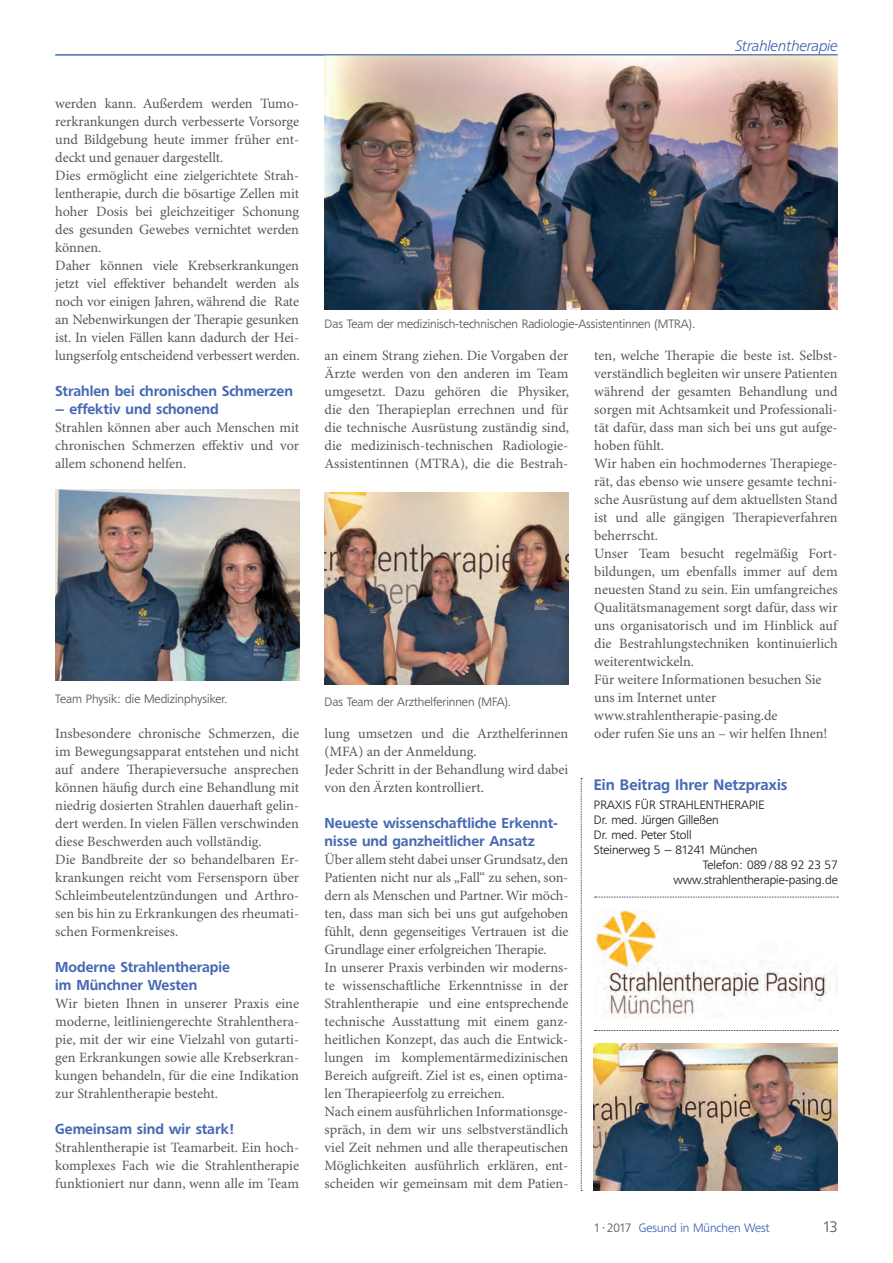
<style>
.page{position:relative;width:893px;height:1263px;background:#fff}
.page>*{position:absolute;margin:0;border:0;box-sizing:border-box;transform-origin:0 0}
.Headline_Artikelbesc{font:500 15px "Freeborn SB";color:#4569b3}
.Frage_Interview{font:italic 300 15px "Freeborn SB";color:#4569b3}
.t1{font:300 15px "Freeborn SB";color:#57585a}
.Copy{font:14.25px/18px "Minion Pro";letter-spacing:-.005em;color:#57585a;text-align:justify}
.Zwischenüberschrift{font:500 14.25px/18px "Freeborn SB";color:#4569b3}
.Headline_Artikelbesc-2{font:300 12px "Freeborn SB";color:#231f20}
.BU{font:300 12px "Freeborn SB";color:#57585a}
.t2{font:300 12px "Freeborn SB";color:#4569b3}
.s1{color:#57585a}
</style>
<div class="page">
<img style="left:325px;top:493px;width:243px;height:191px">
<img style="left:55px;top:490px;width:244px;height:191px">
<svg style="left:595px;top:897px;width:243px;height:1px"></svg>
<svg style="left:581px;top:778px;width:1px;height:413px"></svg>
<img style="left:596px;top:910px;width:242px;height:107px">
<svg style="left:595px;top:1030px;width:243px;height:1px"></svg>
<img style="left:594px;top:1043px;width:243px;height:147px">
<img style="left:325px;top:56px;width:513px;height:253px">
<hr style="left:55px;top:55px;width:783px;height:1px;background:#4569b3">
<p class="Copy" style="left:55px;top:95px;width:245px">werden kann. Außerdem werden Tumo&shy;rerkrankungen durch verbesserte Vorsorge und Bildgebung heute immer früher ent&shy;deckt und genauer dargestellt.</p>
<p class="Copy" style="left:55px;top:167px;width:245px">Dies ermöglicht eine zielgerichtete Strah&shy;lentherapie, durch die bösartige Zellen mit hoher Dosis bei gleichzeitiger Schonung des gesunden Gewebes vernichtet werden können.</p>
<p class="Copy" style="left:55px;top:257px;width:246px">Daher können viele Krebserkrankungen jetzt viel effektiver behandelt werden als noch vor einigen Jahren, während die Rate an Nebenwirkungen der Therapie gesunken ist. In vielen Fällen kann dadurch der Hei&shy;lungserfolg entscheidend verbessert werden.</p>
<p class="Zwischenüberschrift" style="left:55px;top:382px;width:239px">Strahlen bei chronischen Schmerzen</p>
<p class="Zwischenüberschrift" style="left:55px;top:400px;width:165px">– effektiv und schonend</p>
<p class="Copy" style="left:55px;top:419px;width:245px">Strahlen können aber auch Menschen mit chronischen Schmerzen effektiv und vor allem schonend helfen.</p>
<p class="BU" style="left:55px;top:692px;width:174px">Team Physik: die Medizinphysiker.</p>
<p class="Copy" style="left:55px;top:725px;width:245px">Insbesondere chronische Schmerzen, die im Bewegungsapparat entstehen und nicht auf andere Therapieversuche ansprechen können häufig durch eine Behandlung mit niedrig dosierten Strahlen dauerhaft gelin&shy;dert werden. In vielen Fällen verschwinden diese Beschwerden auch vollständig.</p>
<p class="Copy" style="left:55px;top:851px;width:245px">Die Bandbreite der so behandelbaren Er&shy;krankungen reicht vom Fersensporn über Schleimbeutelentzündungen und Arthro&shy;sen bis hin zu Erkrankungen des rheumati&shy;schen Formenkreises.</p>
<p class="Zwischenüberschrift" style="left:55px;top:958px;width:176px">Moderne Strahlentherapie im Münchner Westen</p>
<p class="Copy" style="left:55px;top:995px;width:245px">Wir bieten Ihnen in unserer Praxis eine moderne, leitliniengerechte Strahlenthera&shy;pie, mit der wir eine Vielzahl von gutarti&shy;gen Erkrankungen sowie alle Krebserkran&shy;kungen behandeln, für die eine Indikation zur Strahlentherapie besteht.</p>
<p class="Zwischenüberschrift" style="left:55px;top:1120px;width:181px">Gemeinsam sind wir stark!</p>
<p class="Copy" style="left:55px;top:1139px;width:245px">Strahlentherapie ist Teamarbeit. Ein hoch&shy;komplexes Fach wie die Strahlentherapie funktioniert nur dann, wenn alle im Team</p>
<p class="Frage_Interview" style="left:736px;top:37px;width:104px">Strahlentherapie</p>
<p class="BU" style="left:325px;top:317px;width:372px">Das Team der medizinisch-technischen Radiologie-Assistentinnen (MTRA).</p>
<p class="Copy" style="left:325px;top:347px;width:246px">an einem Strang ziehen. Die Vorgaben der Ärzte werden von den anderen im Team umgesetzt. Dazu gehören die Physiker, die den Therapieplan errechnen und für die technische Ausrüstung zuständig sind, die medizinisch-technischen Radiologie-Assistentinnen (MTRA), die die Bestrah-</p>
<p class="BU" style="left:325px;top:695px;width:188px">Das Team der Arzthelferinnen (MFA).</p>
<p class="Copy" style="left:325px;top:725px;width:245px">lung umsetzen und die Arzthelferinnen (MFA) an der Anmeldung.</p>
<p class="Copy" style="left:325px;top:761px;width:245px">Jeder Schritt in der Behandlung wird dabei von den Ärzten kontrolliert.</p>
<p class="Zwischenüberschrift" style="left:325px;top:814px;width:235px">Neueste wissenschaftliche Erkennt&shy;nisse und ganzheitlicher Ansatz</p>
<p class="Copy" style="left:325px;top:851px;width:245px">Über allem steht dabei unser Grundsatz, den Patienten nicht nur als „Fall“ zu sehen, son&shy;dern als Menschen und Partner. Wir möch&shy;ten, dass man sich bei uns gut aufgehoben fühlt, denn gegenseitiges Vertrauen ist die Grundlage einer erfolgreichen Therapie.</p>
<p class="Copy" style="left:325px;top:959px;width:245px">In unserer Praxis verbinden wir moderns&shy;te wissenschaftliche Erkenntnisse in der Strahlentherapie und eine entsprechende technische Ausstattung mit einem ganz&shy;heitlichen Konzept, das auch die Entwick&shy;lungen im komplementärmedizinischen Bereich aufgreift. Ziel ist es, einen optima&shy;len Therapieerfolg zu erreichen.</p>
<p class="Copy" style="left:325px;top:1103px;width:245px">Nach einem ausführlichen Informationsge&shy;spräch, in dem wir uns selbstverständlich viel Zeit nehmen und alle therapeutischen Möglichkeiten ausführlich erklären, ent&shy;scheiden wir gemeinsam mit dem Patien-</p>
<p class="Copy" style="left:594px;top:347px;width:245px">ten, welche Therapie die beste ist. Selbst&shy;verständlich begleiten wir unsere Patienten während der gesamten Behandlung und sorgen mit Achtsamkeit und Professionali&shy;tät dafür, dass man sich bei uns gut aufge&shy;hoben fühlt.</p>
<p class="Copy" style="left:594px;top:455px;width:245px">Wir haben ein hochmodernes Therapiege&shy;rät, das ebenso wie unsere gesamte techni&shy;sche Ausrüstung auf dem aktuellsten Stand ist und alle gängigen Therapieverfahren beherrscht.</p>
<p class="Copy" style="left:594px;top:545px;width:245px">Unser Team besucht regelmäßig Fort&shy;bildungen, um ebenfalls immer auf dem neuesten Stand zu sein. Ein umfangreiches Qualitätsmanagement sorgt dafür, dass wir uns organisatorisch und im Hinblick auf die Bestrahlungstechniken kontinuierlich weiterentwickeln.</p>
<p class="Copy" style="left:594px;top:671px;width:229px">Für weitere Informationen besuchen Sie uns im Internet unter</p>
<p class="Copy" style="left:594px;top:707px;width:235px">www.strahlentherapie-pasing.de<br>oder rufen Sie uns an – wir helfen Ihnen!</p>
<p class="Headline_Artikelbesc" style="left:594px;top:776px;width:195px">Ein Beitrag Ihrer Netzpraxis</p>
<p class="Headline_Artikelbesc-2" style="left:594px;top:798px;width:172px">PRAXIS FÜR STRAHLENTHERAPIE</p>
<p class="Headline_Artikelbesc-2" style="left:594px;top:813px;width:126px">Dr. med. Jürgen Gilleßen</p>
<p class="Headline_Artikelbesc-2" style="left:594px;top:828px;width:99px">Dr. med. Peter Stoll</p>
<p class="Headline_Artikelbesc-2" style="left:594px;top:843px;width:165px">Steinerweg 5 – 81241 München</p>
<p class="Headline_Artikelbesc-2" style="left:703px;top:858px;width:136px">Telefon: 089/88 92 23 57</p>
<p class="Headline_Artikelbesc-2" style="left:673px;top:873px;width:166px">www.strahlentherapie-pasing.de</p>
<p class="t2" style="left:594px;top:1221px;width:177px"><span class="s1">1·2017</span> Gesund in München West</p>
<p class="t1" style="left:823px;top:1218px;width:16px">13</p>
</div>
